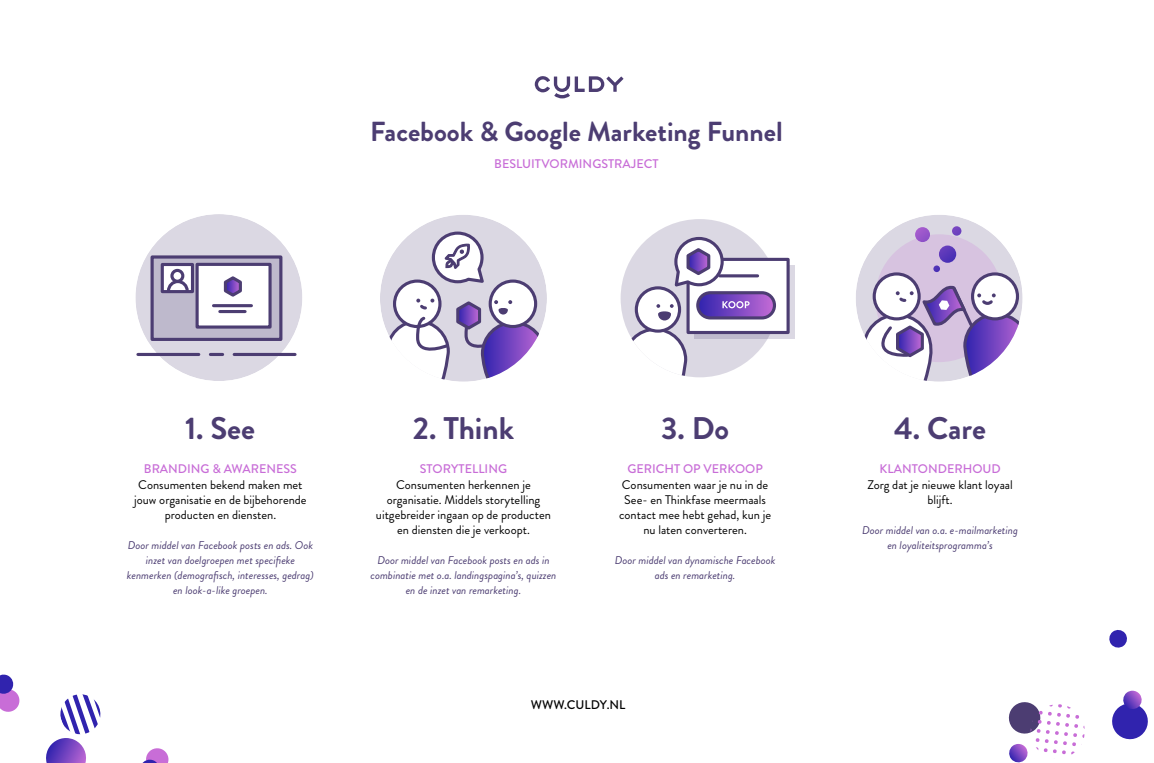
<style>
.page{position:relative;width:1154px;height:763px;background:#fff}
.page>*{position:absolute;margin:0;border:0;box-sizing:border-box;transform-origin:0 0}
.t1{font:700 31.25px "Brandon Grotesque";color:#4c3d72}
.t2{font:700 27.5px "Brandon Grotesque";color:#4c3d72}
.t3{font:12.5px/15px "Brandon Grotesque";color:#000;text-align:center}
.t4{font:500 12.5px "Brandon Grotesque";color:#c86dd7}
.t5{font:500 12.5px "Brandon Grotesque";color:#000}
.t6{font:italic 11.25px/15px "Brandon Grotesque";color:#4c3d72;text-align:center}
</style>
<div class="page">
<svg style="left:1109px;top:630px;width:18px;height:18px"></svg>
<svg style="left:1112px;top:690px;width:36px;height:50px"></svg>
<svg style="left:1008px;top:702px;width:77px;height:60px"></svg>
<svg style="left:0;top:674px;width:20px;height:38px"></svg>
<svg style="left:143px;top:748px;width:26px;height:14px"></svg>
<svg style="left:46px;top:694px;width:55px;height:68px"></svg>
<div style="left:135px;top:214px;width:167px;height:167px;background:#dbd8e3;border-radius:50%"></div>
<div style="left:151px;top:255px;width:131px;height:86px;background:#beb9cc"></div>
<div style="left:151px;top:255px;width:131px;height:86px;border:3px solid #4c3d72"></div>
<div style="left:195px;top:263px;width:77px;height:65px;background:#fff;border:3px solid #4c3d72"></div>
<div style="left:161px;top:263px;width:33px;height:30px;background:#fff;border:3px solid #4c3d72"></div>
<hr style="left:138px;top:353px;width:61px;height:3px;background:#4c3d72">
<hr style="left:234px;top:353px;width:61px;height:3px;background:#4c3d72">
<svg style="left:210px;top:353px;width:13px;height:3px"></svg>
<hr style="left:213px;top:304px;width:38px;height:3px;background:#4c3d72">
<hr style="left:220px;top:310px;width:25px;height:3px;background:#4c3d72">
<div style="left:170px;top:269px;width:14px;height:14px;border:3px solid #4c3d72;border-radius:50%"></div>
<svg style="left:165px;top:278px;width:25px;height:16px"></svg>
<svg style="left:223px;top:276px;width:19px;height:21px"></svg>
<div style="left:620px;top:219px;width:159px;height:158px;background:#dbd8e3;border-radius:50%"></div>
<svg style="left:625px;top:326px;width:64px;height:51px"></svg>
<svg style="left:694px;top:265px;width:100px;height:74px"></svg>
<div style="left:686px;top:258px;width:103px;height:76px;background:#fff;border:3px solid #4c3d72"></div>
<div style="left:636px;top:288px;width:43px;height:43px;background:#fff;border-radius:50%"></div>
<div style="left:635px;top:286px;width:46px;height:46px;border:3px solid #4c3d72;border-radius:50%"></div>
<svg style="left:698px;top:293px;width:76px;height:25px"></svg>
<div style="left:696px;top:291px;width:80px;height:28px;border:3px solid #4c3d72;border-radius:13px"></div>
<svg style="left:722px;top:301px;width:27px;height:7px"></svg>
<svg style="left:656px;top:304px;width:17px;height:16px"></svg>
<svg style="left:674px;top:237px;width:51px;height:52px"></svg>
<div style="left:855px;top:215px;width:167px;height:167px;background:#dbd8e3;border-radius:50%"></div>
<div style="left:875px;top:234px;width:128px;height:128px;background:#d7c3e0;border-radius:50%"></div>
<svg style="left:874px;top:274px;width:45px;height:45px"></svg>
<div style="left:872px;top:272px;width:48px;height:48px;border:3px solid #4c3d72;border-radius:50%"></div>
<svg style="left:972px;top:274px;width:45px;height:45px"></svg>
<div style="left:971px;top:272px;width:48px;height:48px;border:3px solid #4c3d72;border-radius:50%"></div>
<svg style="left:860px;top:284px;width:162px;height:98px"></svg>
<svg style="left:915px;top:226px;width:46px;height:46px"></svg>
<div style="left:380px;top:215px;width:167px;height:167px;background:#dbd8e3;border-radius:50%"></div>
<svg style="left:394px;top:281px;width:46px;height:45px"></svg>
<div style="left:393px;top:279px;width:48px;height:49px;border:3px solid #4c3d72;border-radius:50%"></div>
<svg style="left:490px;top:281px;width:45px;height:45px"></svg>
<div style="left:489px;top:279px;width:48px;height:49px;border:3px solid #4c3d72;border-radius:50%"></div>
<svg style="left:430px;top:231px;width:54px;height:54px"></svg>
<svg style="left:384px;top:298px;width:163px;height:84px"></svg>
<svg style="left:534px;top:76px;width:89px;height:22px"></svg>
<hr style="left:719px;top:274px;width:38px;height:3px;background:#4c3d72">
<h2 class="t2" style="left:370px;top:112px;width:414px">Facebook &amp; Google Marketing Funnel</h2>
<p class="t4" style="left:494px;top:155px;width:166px">BESLUITVORMINGSTRAJECT</p>
<h1 class="t1" style="left:185px;top:406px;width:71px">1. See</h1>
<p class="t4" style="left:144px;top:460px;width:155px">BRANDING &amp; AWARENESS</p>
<p class="t3" style="left:134px;top:477px;width:174px">Consumenten bekend maken met jouw organisatie en de bijbehorende producten en diensten.</p>
<p class="t6" style="left:127px;top:537px;width:188px">Door middel van Facebook posts en ads. Ook inzet van doelgroepen met specifieke kenmerken (demografisch, interesses, gedrag) en look-a-like groepen.</p>
<h1 class="t1" style="left:413px;top:406px;width:103px">2. Think</h1>
<p class="t4" style="left:420px;top:460px;width:89px">STORYTELLING</p>
<p class="t3" style="left:376px;top:477px;width:176px">Consumenten herkennen je organisatie. Middels storytelling uitgebreider ingaan op de producten en diensten die je verkoopt.</p>
<p class="t6" style="left:370px;top:552px;width:187px">Door middel van Facebook posts en ads in combinatie met o.a. landingspagina’s, quizzen en de inzet van remarketing.</p>
<h1 class="t1" style="left:661px;top:406px;width:69px">3. Do</h1>
<p class="t4" style="left:627px;top:460px;width:137px">GERICHT OP VERKOOP</p>
<p class="t3" style="left:619px;top:477px;width:154px">Consumenten waar je nu in de<br>See- en Thinkfase meermaals contact mee hebt gehad, kun je nu laten converteren.</p>
<p class="t6" style="left:615px;top:552px;width:162px">Door middel van dynamische Facebook ads en remarketing.</p>
<p class="t5" style="left:531px;top:695px;width:96px">WWW.CULDY.NL</p>
<h1 class="t1" style="left:894px;top:406px;width:93px">4. Care</h1>
<p class="t4" style="left:879px;top:460px;width:123px">KLANTONDERHOUD</p>
<p class="t3" style="left:867px;top:477px;width:147px">Zorg dat je nieuwe klant loyaal blijft.</p>
<p class="t6" style="left:862px;top:522px;width:157px">Door middel van o.a. e-mailmarketing en loyaliteitsprogramma’s</p>
</div>
